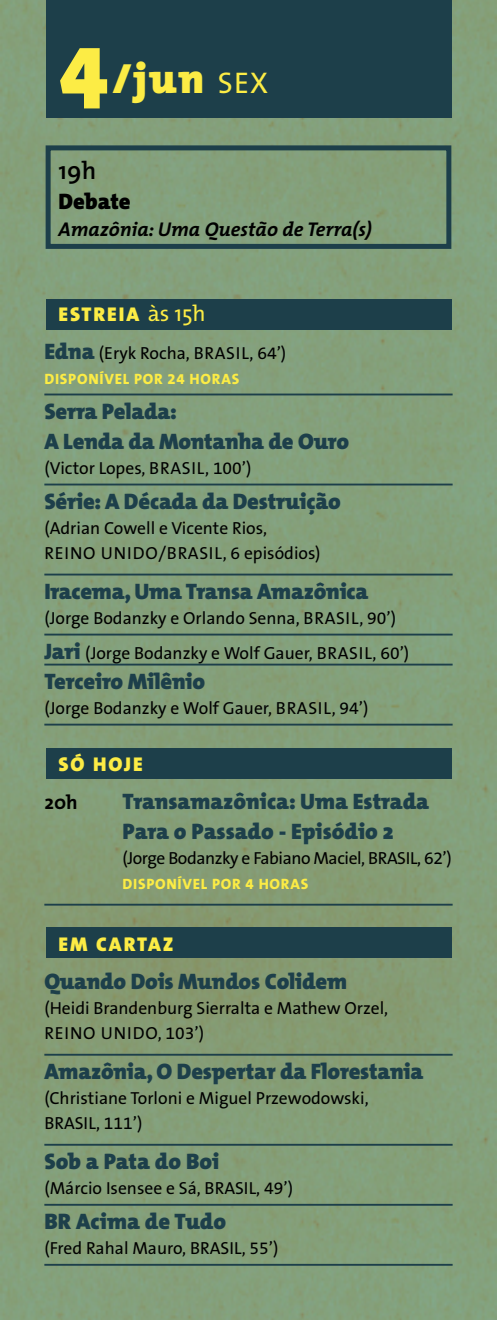
<style>
.page{position:relative;width:497px;height:1320px;background:#fff}
.page>*{position:absolute;margin:0;border:0;box-sizing:border-box;transform-origin:0 0}
.t1{font:800 42.5px "T Mix";color:#fcec45}
.t2{font:600 25px "T Mix";color:#000}
.t3{font:800 22.5px/30px "T Mix";letter-spacing:-.01em;color:#1d3f4a}
.t4{font:800 22.5px "T Mix";color:#000}
.t5{font:italic 700 20px "T Mix";color:#000}
.t6{font:900 20px "The Sans B9";letter-spacing:.1em;color:#fcec45}
.t7{font:700 20px "T Mix";color:#000}
.t8{font:17.5px/25px "The Sans B5 Plain";color:#000}
.t9{font:17.5px "The Sans B5 Plain";letter-spacing:-.025em;color:#000}
.t10{font:800 15px "The Sans B8";letter-spacing:.05em;color:#fcec45}
.s1{font-size:87.5px}
.s2{font-weight:400;font-size:30px}
.s3{font-family:"T Mix";font-weight:400;font-size:22.5px}
.s4{font-family:"T Mix";font-weight:800;font-size:22.5px;color:#1d3f4a}
</style>
<div class="page">
<img style="left:1px;top:0;width:495px;height:1320px">
<div style="left:46px;top:299px;width:405px;height:30px;background:#1d3f4a"></div>
<div style="left:46px;top:748px;width:405px;height:30px;background:#1d3f4a"></div>
<div style="left:46px;top:927px;width:405px;height:31px;background:#1d3f4a"></div>
<div style="left:46px;top:0;width:405px;height:118px;background:#1d3f4a"></div>
<hr style="left:44px;top:393px;width:408px;height:2px;background:#1d3f4a">
<hr style="left:44px;top:483px;width:408px;height:2px;background:#1d3f4a">
<hr style="left:44px;top:573px;width:408px;height:2px;background:#1d3f4a">
<hr style="left:44px;top:633px;width:408px;height:2px;background:#1d3f4a">
<hr style="left:44px;top:663px;width:408px;height:2px;background:#1d3f4a">
<hr style="left:44px;top:723px;width:408px;height:2px;background:#1d3f4a">
<hr style="left:44px;top:903px;width:408px;height:2px;background:#1d3f4a">
<hr style="left:44px;top:1053px;width:408px;height:2px;background:#1d3f4a">
<hr style="left:44px;top:1143px;width:408px;height:2px;background:#1d3f4a">
<hr style="left:44px;top:1203px;width:408px;height:2px;background:#1d3f4a">
<hr style="left:44px;top:1263px;width:408px;height:2px;background:#1d3f4a">
<div style="left:46px;top:145px;width:405px;height:104px;border:5px solid #1d3f4a"></div>
<h1 class="t1" style="left:58px;top:43px;width:211px"><span class="s1">4</span>/jun <span class="s2">SEX</span></h1>
<h2 class="t2" style="left:58px;top:149px;width:39px">19h</h2>
<p class="t4" style="left:58px;top:182px;width:74px">Debate</p>
<p class="t5" style="left:58px;top:213px;width:314px">Amazônia: Uma Questão de Terra(s)</p>
<p class="t6" style="left:58px;top:303px;width:148px">ESTREIA <span class="s3">às 15h</span></p>
<p class="t8" style="left:44px;top:341px;width:243px"><span class="s4">Edna</span> (Eryk Rocha, BRASIL, 64’)</p>
<p class="t10" style="left:44px;top:370px;width:196px">DISPONÍVEL POR 24 HORAS</p>
<p class="t3" style="left:44px;top:395px;width:306px">Serra Pelada:<br>A Lenda da Montanha de Ouro</p>
<p class="t8" style="left:44px;top:456px;width:208px">(Victor Lopes, BRASIL, 100’)</p>
<p class="t3" style="left:44px;top:485px;width:297px">Série: A Década da Destruição</p>
<p class="t8" style="left:44px;top:516px;width:277px">(Adrian Cowell e Vicente Rios,<br>REINO UNIDO/BRASIL, 6 episódios)</p>
<p class="t3" style="left:44px;top:575px;width:325px">Iracema, Uma Transa Amazônica</p>
<p class="t8" style="left:44px;top:601px;width:366px;line-height:35px">(Jorge Bodanzky e Orlando Senna, BRASIL, 90’)<br><span class="s4">Jari</span> (Jorge Bodanzky e Wolf Gauer, BRASIL, 60’)</p>
<p class="t3" style="left:44px;top:665px;width:162px">Terceiro Milênio</p>
<p class="t8" style="left:44px;top:696px;width:325px">(Jorge Bodanzky e Wolf Gauer, BRASIL, 94’)</p>
<p class="t6" style="left:58px;top:753px;width:86px">SÓ HOJE</p>
<p class="t7" style="left:44px;top:785px;width:35px">20h</p>
<p class="t3" style="left:122px;top:785px;width:308px">Transamazônica: Uma Estrada<br>Para o Passado - Episódio 2</p>
<p class="t9" style="left:122px;top:848px;width:330px">(Jorge Bodanzky e Fabiano Maciel, BRASIL, 62’)</p>
<p class="t10" style="left:122px;top:875px;width:187px">DISPONÍVEL POR 4 HORAS</p>
<p class="t6" style="left:58px;top:933px;width:116px">EM CARTAZ</p>
<p class="t3" style="left:44px;top:965px;width:304px">Quando Dois Mundos Colidem</p>
<p class="t8" style="left:44px;top:996px;width:345px">(Heidi Brandenburg Sierralta e Mathew Orzel,<br>REINO UNIDO, 103’)</p>
<p class="t3" style="left:44px;top:1055px;width:380px">Amazônia, O Despertar da Florestania</p>
<p class="t8" style="left:44px;top:1086px;width:325px">(Christiane Torloni e Miguel Przewodowski,<br>BRASIL, 111’)</p>
<p class="t3" style="left:44px;top:1145px;width:176px">Sob a Pata do Boi</p>
<p class="t8" style="left:44px;top:1176px;width:250px">(Márcio Isensee e Sá, BRASIL, 49’)</p>
<p class="t3" style="left:44px;top:1205px;width:183px">BR Acima de Tudo</p>
<p class="t8" style="left:44px;top:1236px;width:235px">(Fred Rahal Mauro, BRASIL, 55’)</p>
</div>
